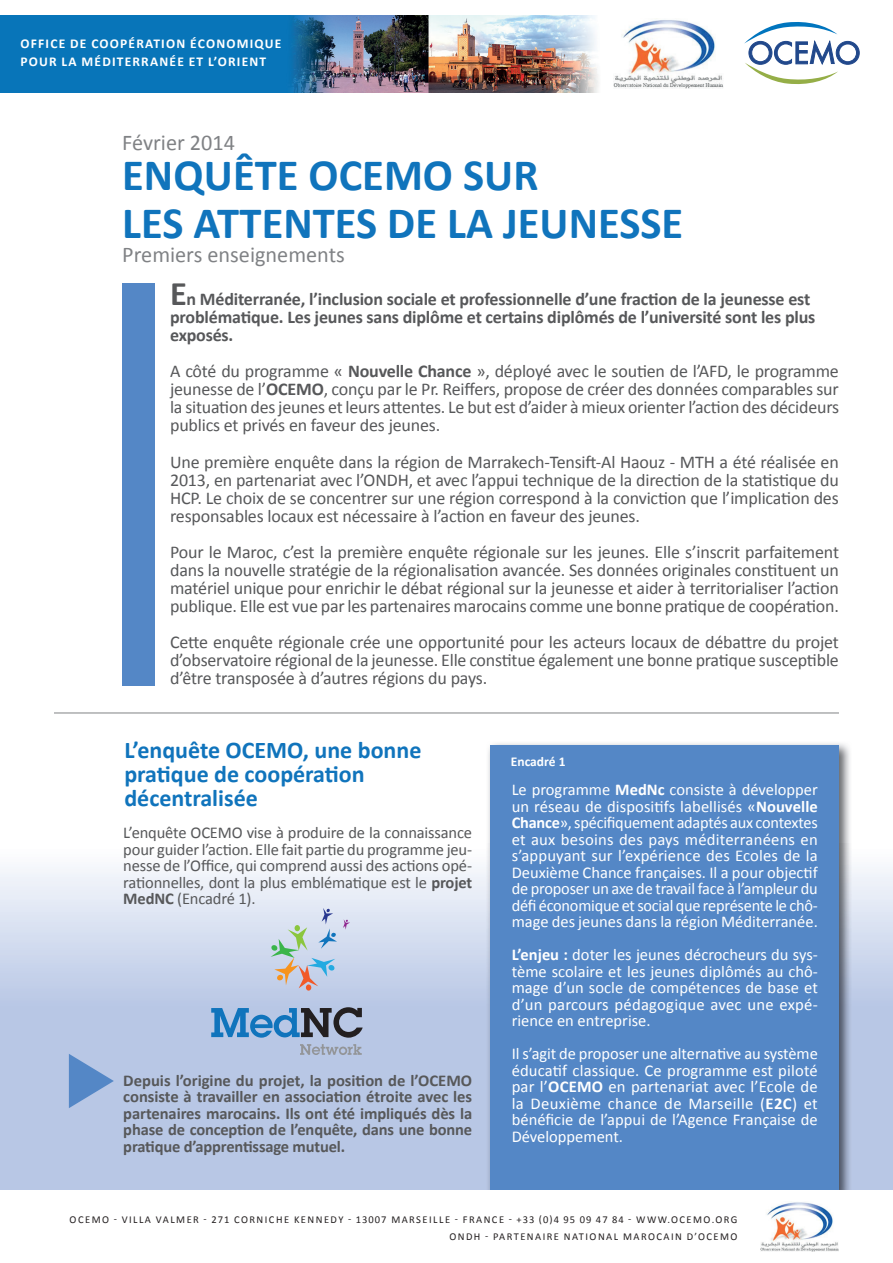
<style>
.page{position:relative;width:893px;height:1263px;background:#fff}
.page>*{position:absolute;margin:0;border:0;box-sizing:border-box;transform-origin:0 0}
.t1{font:700 45px/48px "Calibri";color:#1074bc}
.t2{font:700 24px/24px "Calibri";color:#1074bc}
.t3{font:22.5px "Calibri";color:#808285}
.t4{font:18px/18px "Calibri";letter-spacing:-.01em;color:#57585a;text-align:justify}
.t5{font:700 18px/18px "Calibri";letter-spacing:-.01em;color:#57585a}
.t6{font:16.5px/16.5px "Calibri";color:#fff;text-align:justify}
.t7{font:700 16.5px/16.5px "Calibri";letter-spacing:-.01em;color:#57585a;text-align:justify}
.t8{font:16.5px/16.5px "Calibri";letter-spacing:-.01em;color:#57585a;text-align:justify}
.t9{font:700 13.5px/18px "Calibri";letter-spacing:.09em;color:#fff}
.t10{font:700 13.5px "Calibri";color:#fff}
.t11{font:10.5px/16.5px "Calibri";letter-spacing:.14em;color:#231f20;text-align:right}
.s1{font-size:34.5px}
.s2{font-weight:700}
</style>
<div class="page">
<img style="left:0;top:16px;width:691px;height:77px">
<svg style="left:0;top:867px;width:893px;height:323px;background:#c5d1e9"></svg>
<img style="left:486px;top:743px;width:366px;height:447px">
<div style="left:490px;top:745px;width:349px;height:446px;background:#5487c6"></div>
<hr style="left:54px;top:713px;width:785px;height:1px;background:#808285">
<svg style="left:211px;top:1007px;width:152px;height:31px;background:#6b8fb3"></svg>
<svg style="left:343px;top:919px;width:7px;height:11px"></svg>
<svg style="left:271px;top:908px;width:66px;height:82px;background:#c2ced6"></svg>
<svg style="left:300px;top:1044px;width:62px;height:11px"></svg>
<svg style="left:744px;top:22px;width:116px;height:63px"></svg>
<div style="left:122px;top:283px;width:33px;height:403px;background:#5487c6"></div>
<svg style="left:69px;top:1054px;width:45px;height:54px;background:#85a6d5"></svg>
<img style="left:613px;top:18px;width:111px;height:70px">
<img style="left:761px;top:1202px;width:78px;height:50px">
<p class="t9" style="left:20px;top:35px;width:263px">OFFICE DE COOPÉRATION ÉCONOMIQUE<br>POUR LA MÉDITERRANÉE ET L’ORIENT</p>
<p class="t3" style="left:122px;top:128px;width:114px">Février 2014</p>
<h1 class="t1" style="left:122px;top:151px;width:562px">ENQUÊTE OCEMO SUR<br>LES ATTENTES DE LA JEUNESSE</h1>
<p class="t3" style="left:122px;top:240px;width:224px">Premiers enseignements</p>
<p class="t5" style="left:170px;top:290px;width:647px"><span class="s1">E</span>n Méditerranée, l’inclusion sociale et professionnelle d’une fraction de la jeunesse est problématique. Les jeunes sans diplôme et certains diplômés de l’université sont les plus exposés.</p>
<p class="t4" style="left:170px;top:363px;width:670px">A côté du programme « <span class="s2">Nouvelle Chance</span> », déployé avec le soutien de l’AFD, le programme jeunesse de l’<span class="s2">OCEMO</span>, conçu par le Pr. Reiffers, propose de créer des données comparables sur la situation des jeunes et leurs attentes. Le but est d’aider à mieux orienter l’action des décideurs publics et privés en faveur des jeunes.</p>
<p class="t4" style="left:170px;top:453px;width:670px">Une première enquête dans la région de Marrakech-Tensift-Al Haouz - MTH a été réalisée en 2013, en partenariat avec l’ONDH, et avec l’appui technique de la direction de la statistique du HCP. Le choix de se concentrer sur une région correspond à la conviction que l’implication des responsables locaux est nécessaire à l’action en faveur des jeunes.</p>
<p class="t4" style="left:170px;top:543px;width:670px">Pour le Maroc, c’est la première enquête régionale sur les jeunes. Elle s’inscrit parfaitement dans la nouvelle stratégie de la régionalisation avancée. Ses données originales constituent un matériel unique pour enrichir le débat régional sur la jeunesse et aider à territorialiser l’action publique. Elle est vue par les partenaires marocains comme une bonne pratique de coopération.</p>
<p class="t4" style="left:170px;top:633px;width:670px">Cette enquête régionale crée une opportunité pour les acteurs locaux de débattre du projet d’observatoire régional de la jeunesse. Elle constitue également une bonne pratique susceptible d’être transposée à d’autres régions du pays.</p>
<h2 class="t2" style="left:124px;top:738px;width:299px">L’enquête OCEMO, une bonne pratique de coopération décentralisée</h2>
<p class="t8" style="left:123px;top:825px;width:350px">L’enquête OCEMO vise à produire de la connaissance pour guider l’action. Elle fait partie du programme jeu&shy;nesse de l’Office, qui comprend aussi des actions opé&shy;rationnelles, dont la plus emblématique est le <span class="s2">projet MedNC</span> (Encadré 1).</p>
<p class="t7" style="left:123px;top:1072px;width:350px">Depuis l’origine du projet, la position de l’OCEMO consiste à travailler en association étroite avec les partenaires marocains. Ils ont été impliqués dès la phase de conception de l’enquête, dans une bonne pratique d’apprentissage mutuel.</p>
<p class="t10" style="left:511px;top:753px;width:56px">Encadré 1</p>
<p class="t6" style="left:512px;top:782px;width:308px">Le programme <span class="s2">MedNc</span> consiste à développer un réseau de dispositifs labellisés «<span class="s2">Nouvelle Chance</span>», spécifiquement adaptés aux contextes et aux besoins des pays méditerranéens en s’appuyant sur l’expérience des Ecoles de la Deuxième Chance françaises. Il a pour objectif de proposer un axe de travail face à l’ampleur du défi économique et social que représente le chô&shy;mage des jeunes dans la région Méditerranée.</p>
<p class="t6" style="left:512px;top:947px;width:308px"><span class="s2">L’enjeu :</span> doter les jeunes décrocheurs du sys&shy;tème scolaire et les jeunes diplômés au chô&shy;mage d’un socle de compétences de base et d’un parcours pédagogique avec une expé&shy;rience en entreprise.</p>
<p class="t6" style="left:512px;top:1046px;width:308px">Il s’agit de proposer une alternative au système éducatif classique. Ce programme est piloté par l’<span class="s2">OCEMO</span> en partenariat avec l’Ecole de la Deuxième chance de Marseille (<span class="s2">E2C</span>) et bénéficie de l’appui de l’Agence Française de Développement.</p>
<p class="t11" style="left:70px;top:1211px;width:669px">OCEMO - VILLA VALMER - 271 CORNICHE KENNEDY - 13007 MARSEILLE - FRANCE - +33 (0)4 95 09 47 84 - WWW.OCEMO.ORG<br>ONDH - PARTENAIRE NATIONAL MAROCAIN D’OCEMO</p>
</div>
